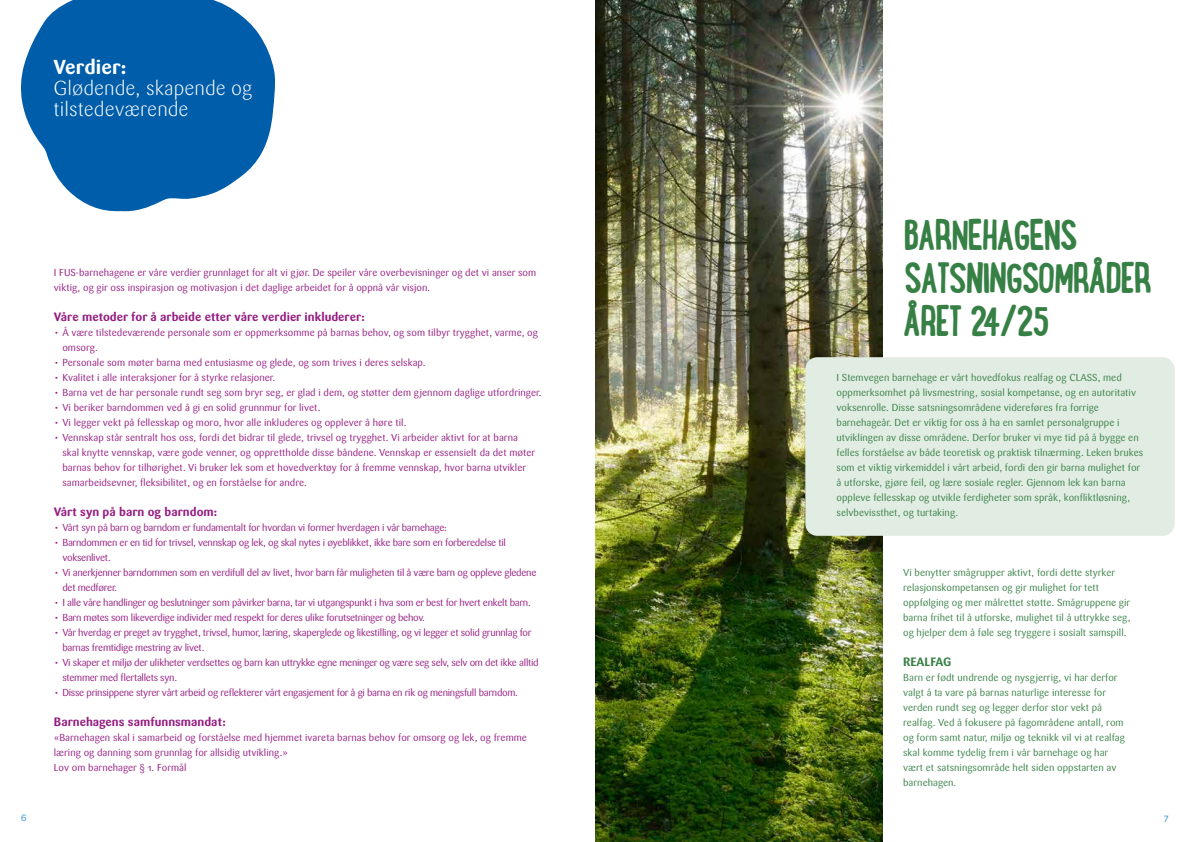
<style>
.page{position:relative;width:1191px;height:842px;background:#fff}
.page>*{position:absolute;margin:0;border:0;box-sizing:border-box;transform-origin:0 0}
.t1{font:700 46px/43px "Lunch Box";letter-spacing:-.04em;color:#378045}
.t2{font:300 20px/21px "Sari OT";color:#fff}
.t3{font:700 20px "Sari OT";color:#fff}
.t4{font:700 12px "Sari OT";color:#951b81}
.t5{font:700 12px "Sari OT";color:#378045}
.t6{font:10px/15px "Sari OT";color:#951b81}
.t7{font:10px/15px "Sari OT";color:#378045}
.t8{font:10px/15px "Sari OT";letter-spacing:-.03em;color:#951b81}
.t9{font:9px "Raleway";color:#0783c6}
</style>
<div class="page">
<img style="left:595px;top:0;width:288px;height:842px">
<svg style="left:20px;top:0;width:255px;height:212px;fill:#005da9"></svg>
<div style="left:805px;top:357px;width:369px;height:179px;background:#e1ece3;border-radius:12px"></div>
<h2 class="t3" style="left:54px;top:54px;width:74px">Verdier:</h2>
<h2 class="t2" style="left:54px;top:78px;width:200px">Glødende, skapende og tilstedeværende</h2>
<p class="t6" style="left:54px;top:265px;width:484px">I FUS-barnehagene er våre verdier grunnlaget for alt vi gjør. De speiler våre overbevisninger og det vi anser som viktig, og gir oss inspirasjon og motivasjon i det daglige arbeidet for å oppnå vår visjon.</p>
<p class="t4" style="left:54px;top:309px;width:312px">Våre metoder for å arbeide etter våre verdier inkluderer:</p>
<p class="t6" style="left:62px;top:325px;width:477px;text-indent:-8px">• Å være tilstedeværende personale som er oppmerksomme på barnas behov, og som tilbyr trygghet, varme, og omsorg.</p>
<p class="t6" style="left:54px;top:355px;width:373px">• Personale som møter barna med entusiasme og glede, og som trives i deres selskap.</p>
<p class="t6" style="left:54px;top:370px;width:223px">• Kvalitet i alle interaksjoner for å styrke relasjoner.</p>
<p class="t6" style="left:54px;top:385px;width:489px">• Barna vet de har personale rundt seg som bryr seg, er glad i dem, og støtter dem gjennom daglige utfordringer.</p>
<p class="t6" style="left:54px;top:400px;width:268px">• Vi beriker barndommen ved å gi en solid grunnmur for livet.</p>
<p class="t6" style="left:54px;top:415px;width:354px">• Vi legger vekt på fellesskap og moro, hvor alle inkluderes og opplever å høre til.</p>
<p class="t6" style="left:62px;top:430px;width:474px;text-indent:-8px">• Vennskap står sentralt hos oss, fordi det bidrar til glede, trivsel og trygghet. Vi arbeider aktivt for at barna skal knytte vennskap, være gode venner, og opprettholde disse båndene. Vennskap er essensielt da det møter barnas behov for tilhørighet. Vi bruker lek som et hovedverktøy for å fremme vennskap, hvor barna utvikler samarbeidsevner, fleksibilitet, og en forståelse for andre.</p>
<p class="t4" style="left:54px;top:504px;width:165px">Vårt syn på barn og barndom:</p>
<p class="t8" style="left:54px;top:520px;width:395px">• Vårt syn på barn og barndom er fundamentalt for hvordan vi former hverdagen i vår barnehage:</p>
<p class="t8" style="left:62px;top:535px;width:445px;text-indent:-8px">• Barndommen er en tid for trivsel, vennskap og lek, og skal nytes i øyeblikket, ikke bare som en forberedelse til voksenlivet.</p>
<p class="t8" style="left:62px;top:565px;width:475px;text-indent:-8px">• Vi anerkjenner barndommen som en verdifull del av livet, hvor barn får muligheten til å være barn og oppleve gledene det medfører.</p>
<p class="t8" style="left:54px;top:595px;width:478px">• I alle våre handlinger og beslutninger som påvirker barna, tar vi utgangspunkt i hva som er best for hvert enkelt barn.</p>
<p class="t8" style="left:54px;top:610px;width:373px">• Barn møtes som likeverdige individer med respekt for deres ulike forutsetninger og behov.</p>
<p class="t8" style="left:62px;top:625px;width:470px;text-indent:-8px">• Vår hverdag er preget av trygghet, trivsel, humor, læring, skaperglede og likestilling, og vi legger et solid grunnlag for barnas fremtidige mestring av livet.</p>
<p class="t8" style="left:62px;top:655px;width:478px;text-indent:-8px">• Vi skaper et miljø der ulikheter verdsettes og barn kan uttrykke egne meninger og være seg selv, selv om det ikke alltid stemmer med flertallets syn.</p>
<p class="t8" style="left:54px;top:685px;width:465px">• Disse prinsippene styrer vårt arbeid og reflekterer vårt engasjement for å gi barna en rik og meningsfull barndom.</p>
<p class="t4" style="left:54px;top:714px;width:173px">Barnehagens samfunnsmandat:</p>
<p class="t6" style="left:54px;top:730px;width:474px">«Barnehagen skal i samarbeid og forståelse med hjemmet ivareta barnas behov for omsorg og lek, og fremme læring og danning som grunnlag for allsidig utvikling.»<br>Lov om barnehager § 1. Formål</p>
<h1 class="t1" style="left:904px;top:212px;width:250px">BARNEHAGENS<br>SATSNINGSOMRÅDER<br>ÅRET 24/25</h1>
<p class="t7" style="left:836px;top:370px;width:308px">I Stemvegen barnehage er vårt hovedfokus realfag og CLASS, med oppmerksomhet på livsmestring, sosial kompetanse, og en autoritativ voksenrolle. Disse satsningsområdene videreføres fra forrige barnehageår. Det er viktig for oss å ha en samlet personalgruppe i utviklingen av disse områdene. Derfor bruker vi mye tid på å bygge en felles forståelse av både teoretisk og praktisk tilnærming. Leken brukes som et viktig virkemiddel i vårt arbeid, fordi den gir barna mulighet for å utforske, gjøre feil, og lære sosiale regler. Gjennom lek kan barna oppleve fellesskap og utvikle ferdigheter som språk, konfliktløsning, selvbevissthet, og turtaking.</p>
<p class="t7" style="left:903px;top:565px;width:229px">Vi benytter smågrupper aktivt, fordi dette styrker relasjonskompetansen og gir mulighet for tett oppfølging og mer målrettet støtte. Smågruppene gir barna frihet til å utforske, mulighet til å uttrykke seg, og hjelper dem å føle seg tryggere i sosialt samspill.</p>
<p class="t5" style="left:903px;top:654px;width:50px">REALFAG</p>
<p class="t7" style="left:903px;top:670px;width:223px">Barn er født undrende og nysgjerrig, vi har derfor valgt å ta vare på barnas naturlige interesse for verden rundt seg og legger derfor stor vekt på realfag. Ved å fokusere på fagområdene antall, rom og form samt natur, miljø og teknikk vil vi at realfag skal komme tydelig frem i vår barnehage og har vært et satsningsområde helt siden oppstarten av barnehagen.</p>
<p class="t9" style="left:21px;top:812px;width:7px">6</p>
<p class="t9" style="left:1163px;top:812px;width:6px">7</p>
</div>
